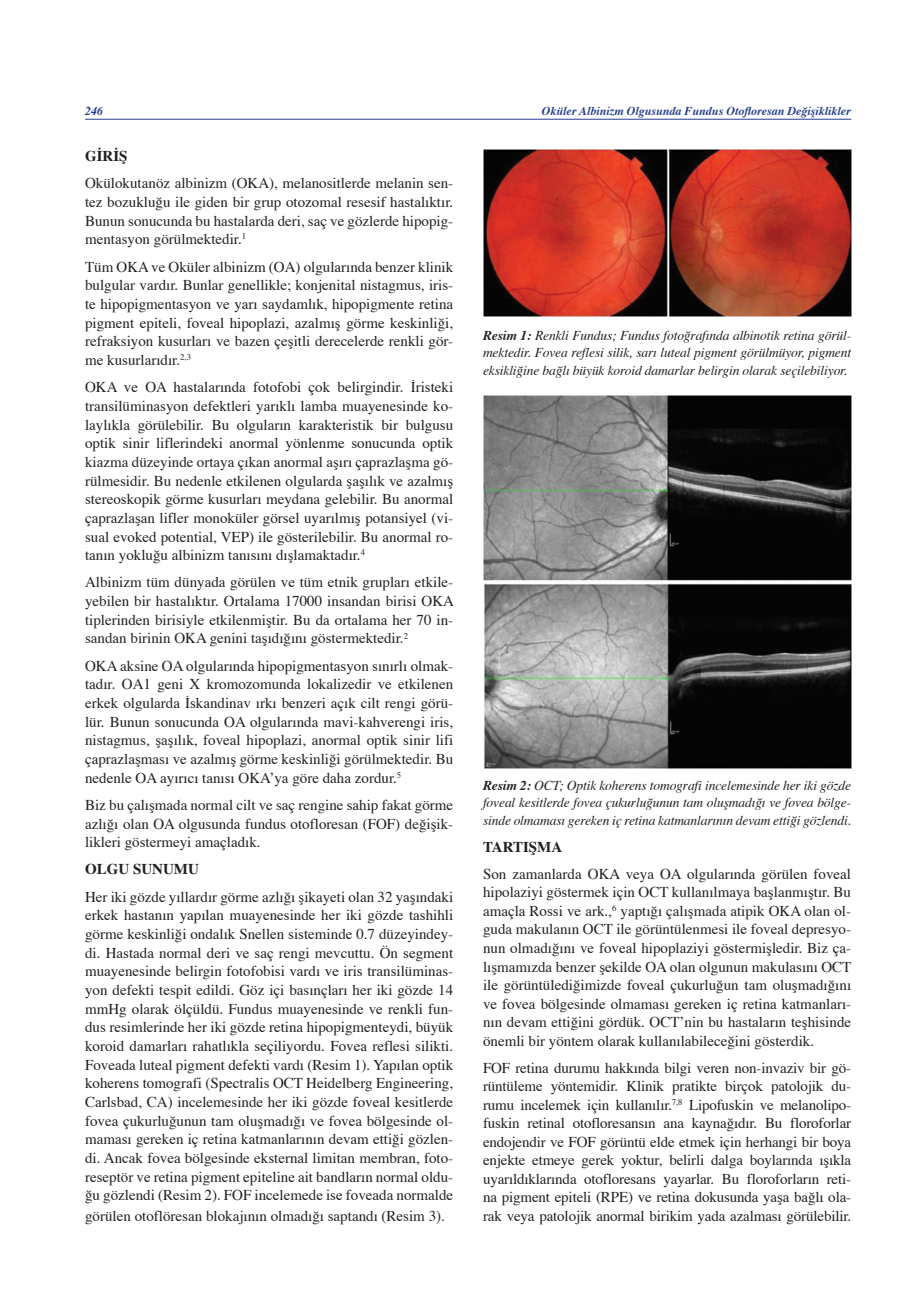
<style>
.page{position:relative;width:915px;height:1306px;background:#fff}
.page>*{position:absolute;margin:0;border:0;box-sizing:border-box;transform-origin:0 0}
.t1{font:15px/18.6px "Times";color:#231f20;text-align:justify}
.t2{font:700 15px "Times";color:#231f20}
.t3{font:italic 13.5px/17.4px "Times";letter-spacing:-.01em;color:#231f20;text-align:justify}
.t4{font:italic 700 12px "Times";color:#253f8e}
.s1{font-weight:700}
</style>
<div class="page">
<hr style="left:85px;top:119px;width:765px;height:1px;background:#253f8e">
<img style="left:483px;top:150px;width:367px;height:166px">
<img style="left:483px;top:396px;width:367px;height:372px">
<p class="t4" style="left:85px;top:103px;width:19px">246</p>
<p class="t4" style="left:541px;top:103px;width:310px">Oküler Albinizm Olgusunda Fundus Otofloresan Değişiklikler</p>
<p class="t2" style="left:85px;top:146px;width:44px">GİRİŞ</p>
<p class="t1" style="left:85px;top:175px;width:369px">Okülokutanöz albinizm (OKA), melanositlerde melanin sen&shy;tez bozukluğu ile giden bir grup otozomal resesif hastalıktır.<br>Bunun sonucunda bu hastalarda deri, saç ve gözlerde hipopig&shy;mentasyon görülmektedir.<sup>1</sup></p>
<p class="t1" style="left:85px;top:258px;width:369px">Tüm OKA ve Oküler albinizm (OA) olgularında benzer klinik bulgular vardır. Bunlar genellikle; konjenital nistagmus, iris&shy;te hipopigmentasyon ve yarı saydamlık, hipopigmente retina pigment epiteli, foveal hipoplazi, azalmış görme keskinliği, refraksiyon kusurları ve bazen çeşitli derecelerde renkli gör&shy;me kusurlarıdır.<sup>2,3</sup></p>
<p class="t1" style="left:85px;top:379px;width:369px">OKA ve OA hastalarında fotofobi çok belirgindir. İristeki transilüminasyon defektleri yarıklı lamba muayenesinde ko&shy;laylıkla görülebilir. Bu olguların karakteristik bir bulgusu optik sinir liflerindeki anormal yönlenme sonucunda optik kiazma düzeyinde ortaya çıkan anormal aşırı çaprazlaşma gö&shy;rülmesidir. Bu nedenle etkilenen olgularda şaşılık ve azalmış stereoskopik görme kusurları meydana gelebilir. Bu anormal çaprazlaşan lifler monoküler görsel uyarılmış potansiyel (vi&shy;sual evoked potential, VEP) ile gösterilebilir. Bu anormal ro&shy;tanın yokluğu albinizm tanısını dışlamaktadır.<sup>4</sup></p>
<p class="t1" style="left:85px;top:574px;width:370px">Albinizm tüm dünyada görülen ve tüm etnik grupları etkile&shy;yebilen bir hastalıktır. Ortalama 17000 insandan birisi OKA tiplerinden birisiyle etkilenmiştir. Bu da ortalama her 70 in&shy;sandan birinin OKA genini taşıdığını göstermektedir.<sup>2</sup></p>
<p class="t1" style="left:85px;top:657px;width:369px">OKA aksine OA olgularında hipopigmentasyon sınırlı olmak&shy;tadır. OA1 geni X kromozomunda lokalizedir ve etkilenen erkek olgularda İskandinav ırkı benzeri açık cilt rengi görü&shy;lür. Bunun sonucunda OA olgularında mavi-kahverengi iris, nistagmus, şaşılık, foveal hipoplazi, anormal optik sinir lifi çaprazlaşması ve azalmış görme keskinliği görülmektedir. Bu nedenle OA ayırıcı tanısı OKA’ya göre daha zordur.<sup>5</sup></p>
<p class="t1" style="left:85px;top:796px;width:369px">Biz bu çalışmada normal cilt ve saç rengine sahip fakat görme azlığı olan OA olgusunda fundus otofloresan (FOF) değişik&shy;likleri göstermeyi amaçladık.</p>
<p class="t2" style="left:85px;top:859px;width:115px">OLGU SUNUMU</p>
<p class="t1" style="left:85px;top:888px;width:369px">Her iki gözde yıllardır görme azlığı şikayeti olan 32 yaşındaki erkek hastanın yapılan muayenesinde her iki gözde tashihli görme keskinliği ondalık Snellen sisteminde 0.7 düzeyindey&shy;di. Hastada normal deri ve saç rengi mevcuttu. Ön segment muayenesinde belirgin fotofobisi vardı ve iris transilüminas&shy;yon defekti tespit edildi. Göz içi basınçları her iki gözde 14 mmHg olarak ölçüldü. Fundus muayenesinde ve renkli fun&shy;dus resimlerinde her iki gözde retina hipopigmenteydi, büyük koroid damarları rahatlıkla seçiliyordu. Fovea reflesi silikti.<br>Foveada luteal pigment defekti vardı (Resim 1). Yapılan optik koherens tomografi (Spectralis OCT Heidelberg Engineering, Carlsbad, CA) incelemesinde her iki gözde foveal kesitlerde fovea çukurluğunun tam oluşmadığı ve fovea bölgesinde ol&shy;maması gereken iç retina katmanlarının devam ettiği gözlen&shy;di. Ancak fovea bölgesinde eksternal limitan membran, foto&shy;reseptör ve retina pigment epiteline ait bandların normal oldu&shy;ğu gözlendi (Resim 2). FOF incelemede ise foveada normalde</p>
<p class="t1" style="left:85px;top:1207px;width:361px">görülen otoflöresan blokajının olmadığı saptandı (Resim 3).</p>
<p class="t3" style="left:483px;top:327px;width:369px"><span class="s1">Resim 1:</span> Renkli Fundus; Fundus fotoğrafında albinotik retina görül&shy;mektedir. Fovea reflesi silik, sarı luteal pigment görülmüyor, pigment eksikliğine bağlı büyük koroid damarlar belirgin olarak seçilebiliyor.</p>
<p class="t3" style="left:483px;top:777px;width:369px"><span class="s1">Resim 2:</span> OCT; Optik koherens tomografi incelemesinde her iki gözde foveal kesitlerde fovea çukurluğunun tam oluşmadığı ve fovea bölge&shy;sinde olmaması gereken iç retina katmanlarının devam ettiği gözlendi.</p>
<p class="t2" style="left:483px;top:836px;width:81px">TARTIŞMA</p>
<p class="t1" style="left:483px;top:865px;width:370px">Son zamanlarda OKA veya OA olgularında görülen foveal hipolaziyi göstermek için OCT kullanılmaya başlanmıştır. Bu amaçla Rossi ve ark.,<sup>6</sup> yaptığı çalışmada atipik OKA olan ol&shy;guda makulanın OCT ile görüntülenmesi ile foveal depresyo&shy;nun olmadığını ve foveal hipoplaziyi göstermişledir. Biz ça&shy;lışmamızda benzer şekilde OA olan olgunun makulasını OCT ile görüntülediğimizde foveal çukurluğun tam oluşmadığını ve fovea bölgesinde olmaması gereken iç retina katmanları&shy;nın devam ettiğini gördük. OCT’nin bu hastaların teşhisinde önemli bir yöntem olarak kullanılabileceğini gösterdik.</p>
<p class="t1" style="left:483px;top:1059px;width:369px">FOF retina durumu hakkında bilgi veren non-invaziv bir gö&shy;rüntüleme yöntemidir. Klinik pratikte birçok patolojik du&shy;rumu incelemek için kullanılır.<sup>7,8</sup> Lipofuskin ve melanolipo&shy;fuskin retinal otofloresansın ana kaynağıdır. Bu floroforlar endojendir ve FOF görüntü elde etmek için herhangi bir boya enjekte etmeye gerek yoktur, belirli dalga boylarında ışıkla uyarıldıklarında otofloresans yayarlar. Bu floroforların reti&shy;na pigment epiteli (RPE) ve retina dokusunda yaşa bağlı ola&shy;rak veya patolojik anormal birikim yada azalması görülebilir.</p>
</div>
